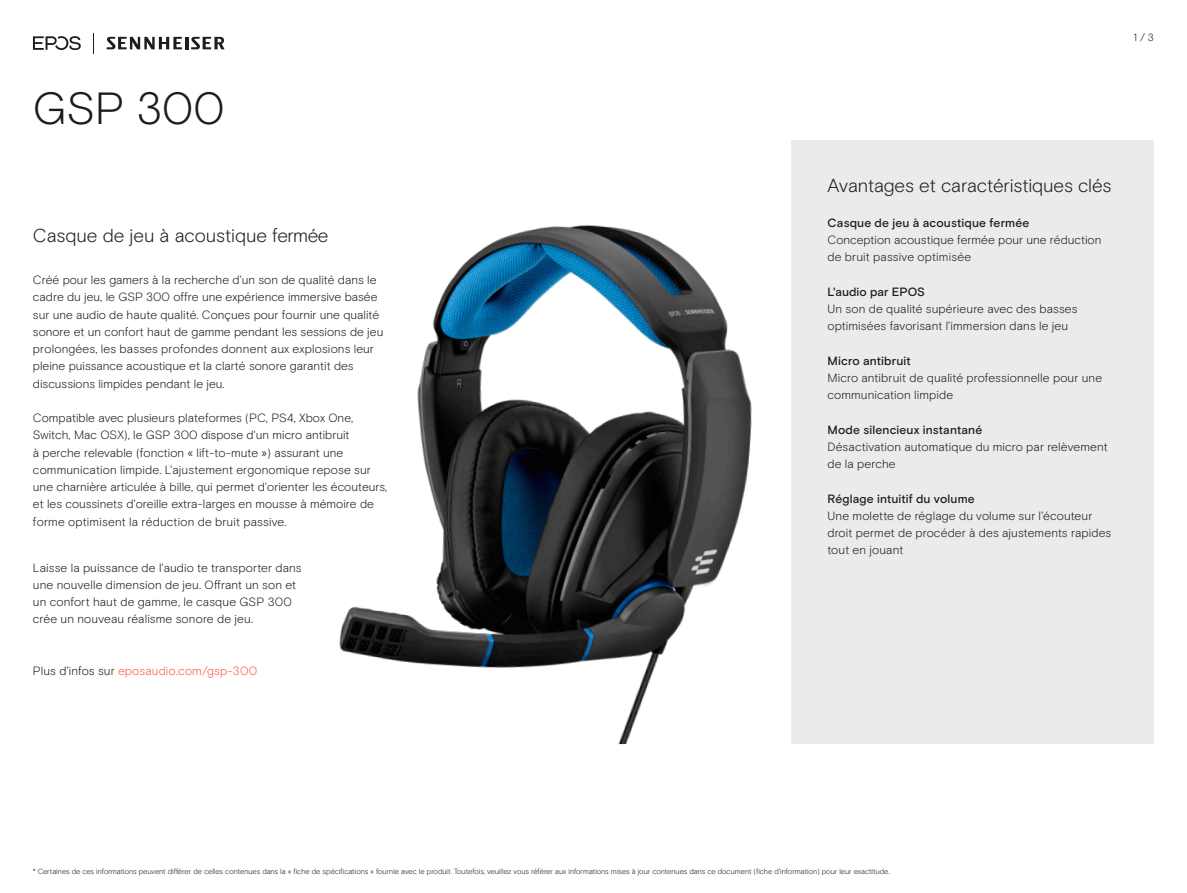
<style>
.page{position:relative;width:1187px;height:893px;background:#fff}
.page>*{position:absolute;margin:0;border:0;box-sizing:border-box;transform-origin:0 0}
.EPOS_bodytext{font:300 45px "EPOS Basis";color:#1d1d1b}
.EPOS_bodytext-2{font:300 18.75px "EPOS Basis";letter-spacing:-.01em;color:#1d1d1b}
.EPOS_bodytext-3{font:300 12px/17.2px "EPOS Basis";color:#1d1d1b}
.EPOS_bodytext-4{font:300 12px "EPOS Basis";letter-spacing:.01em;color:#ff5549}
.t1{font:300 10.5px "EPOS Basis";color:#1d1d1b}
.t2{font:300 7.5px "EPOS Basis";letter-spacing:-.005em;color:#231f20}
.s1{color:#1d1d1b}
.s2{font-weight:500}
</style>
<div class="page">
<img style="left:339px;top:225px;width:413px;height:519px">
<svg style="left:93px;top:33px;width:1px;height:20px"></svg>
<svg style="left:107px;top:37px;width:118px;height:12px"></svg>
<svg style="left:33px;top:36px;width:48px;height:14px"></svg>
<div style="left:791px;top:140px;width:362px;height:604px;background:#ebebeb"></div>
<p class="EPOS_bodytext" style="left:33px;top:82px;width:193px">GSP 300</p>
<p class="EPOS_bodytext-2" style="left:33px;top:224px;width:297px">Casque de jeu à acoustique fermée</p>
<p class="EPOS_bodytext-3" style="left:33px;top:271px;width:352px">Créé pour les gamers à la recherche d'un son de qualité dans le cadre du jeu, le GSP 300 offre une expérience immersive basée sur une audio de haute qualité. Conçues pour fournir une qualité sonore et un confort haut de gamme pendant les sessions de jeu prolongées, les basses profondes donnent aux explosions leur pleine puissance acoustique et la clarté sonore garantit des discussions limpides pendant le jeu.</p>
<p class="EPOS_bodytext-3" style="left:33px;top:409px;width:356px">Compatible avec plusieurs plateformes (PC, PS4, Xbox One, Switch, Mac OSX), le GSP 300 dispose d'un micro antibruit<br>à perche relevable (fonction « lift-to-mute ») assurant une communication limpide. L'ajustement ergonomique repose sur une charnière articulée à bille, qui permet d'orienter les écouteurs, et les coussinets d'oreille extra-larges en mousse à mémoire de forme optimisent la réduction de bruit passive.</p>
<p class="EPOS_bodytext-3" style="left:33px;top:559px;width:270px">Laisse la puissance de l'audio te transporter dans une nouvelle dimension de jeu. Offrant un son et un confort haut de gamme, le casque GSP 300 crée un nouveau réalisme sonore de jeu.</p>
<p class="EPOS_bodytext-4" style="left:33px;top:664px;width:226px"><span class="s1">Plus d'infos sur</span> eposaudio.com/gsp-300</p>
<p class="t1" style="left:1133px;top:31px;width:22px">1 / 3</p>
<p class="EPOS_bodytext-2" style="left:827px;top:174px;width:285px">Avantages et caractéristiques clés</p>
<p class="EPOS_bodytext-3" style="left:827px;top:214px;width:275px"><span class="s2">Casque de jeu à acoustique fermée<br></span>Conception acoustique fermée pour une réduction de bruit passive optimisée</p>
<p class="EPOS_bodytext-3" style="left:827px;top:283px;width:251px"><span class="s2">L'audio par EPOS<br></span>Un son de qualité supérieure avec des basses optimisées favorisant l'immersion dans le jeu</p>
<p class="EPOS_bodytext-3" style="left:827px;top:352px;width:276px"><span class="s2">Micro antibruit<br></span>Micro antibruit de qualité professionnelle pour une communication limpide</p>
<p class="EPOS_bodytext-3" style="left:827px;top:421px;width:282px"><span class="s2">Mode silencieux instantané<br></span>Désactivation automatique du micro par relèvement de la perche</p>
<p class="EPOS_bodytext-3" style="left:827px;top:490px;width:285px"><span class="s2">Réglage intuitif du volume<br></span>Une molette de réglage du volume sur l'écouteur droit permet de procéder à des ajustements rapides tout en jouant</p>
<p class="t2" style="left:33px;top:867px;width:858px">* Certaines de ces informations peuvent différer de celles contenues dans la « fiche de spécifications » fournie avec le produit. Toutefois, veuillez vous référer aux informations mises à jour contenues dans ce document (fiche d’information) pour leur exactitude.</p>
</div>
